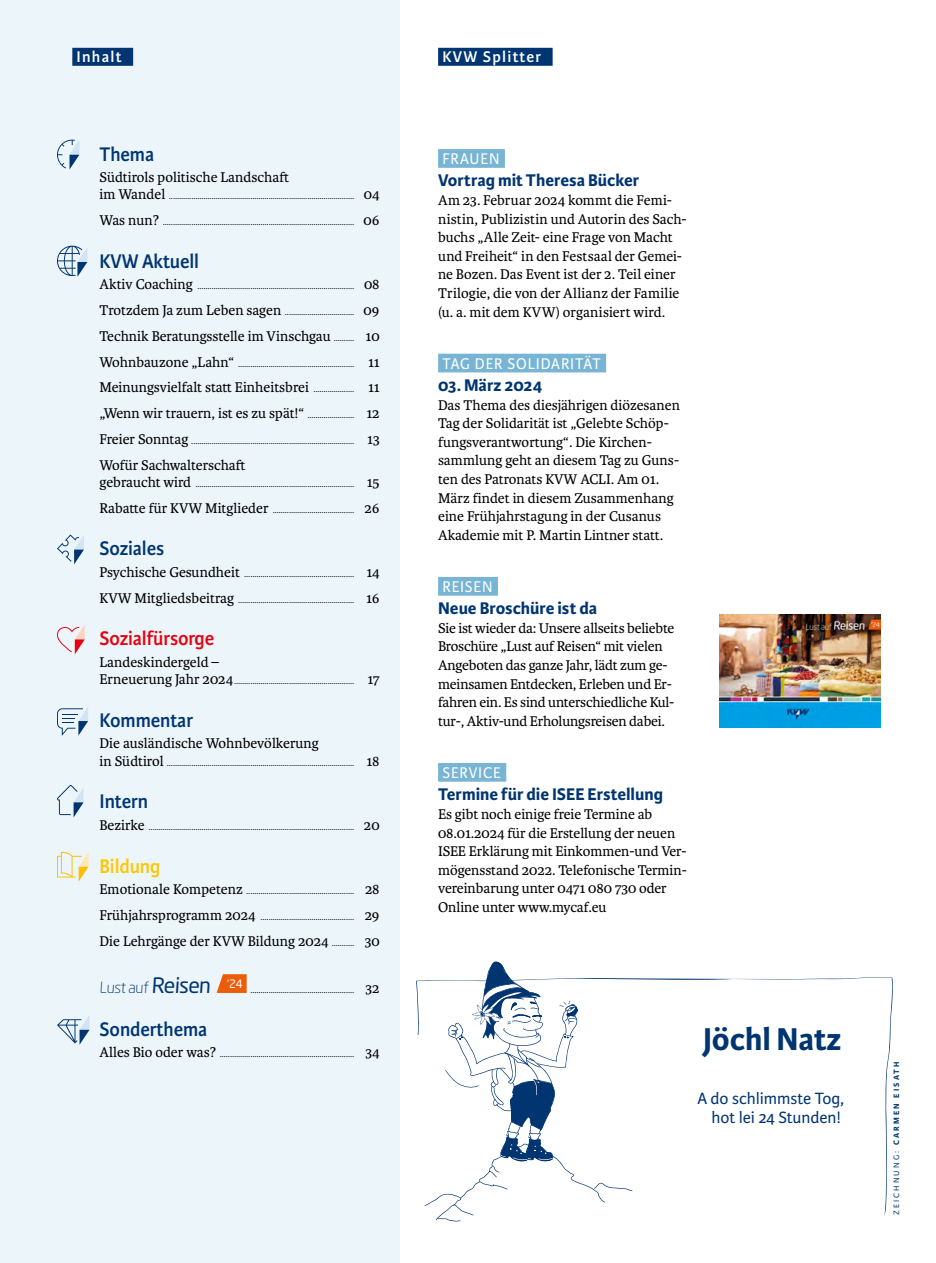
<style>
.page{position:relative;width:936px;height:1263px;background:#fff}
.page>*{position:absolute;margin:0;border:0;box-sizing:border-box;transform-origin:0 0}
.t1{font:700 33.6px "Karmina Sans";color:#003571}
.t2{font:600 21px "Karmina Sans";letter-spacing:-.005em;color:#003571;scale:.95 1}
.t3{font:600 21px "Karmina Sans";letter-spacing:-.005em;color:#e70010;scale:.95 1}
.t4{font:600 21px "Karmina Sans";letter-spacing:-.005em;color:#fec700;scale:.95 1}
.t5{font:700 18px "Karmina Sans";color:#003571}
.t6{font:17.4px/18.8px "Karmina Sans";color:#003571;text-align:right}
.t7{font:16.5px "Karmina Sans";letter-spacing:.055em;color:#fff;scale:.95 1}
.t8{font:600 16.5px "Karmina Sans";letter-spacing:.075em;color:#fff}
.t9{font:300 15.3px "Neo Sans Std";color:#003571}
.t10{font:15px/18.6px "Karmina";letter-spacing:-.005em;color:#000}
.t11{font:11.4px "Neo Sans Std";color:#fff}
.t12{font:9px "Karmina";color:#000}
.t13{font:700 8.4px "Karmina Sans";letter-spacing:.26em;color:#003571}
.s1{font-size:15px}
.s2{font-size:9px}
.s3{font-weight:400;font-size:21px}
.s4{font-weight:400}
</style>
<div class="page">
<div style="left:0;top:0;width:399px;height:1263px;background:#ecf5fa"></div>
<div style="left:438px;top:149px;width:67px;height:19px;background:#78b4d4"></div>
<div style="left:438px;top:354px;width:168px;height:18px;background:#78b4d4"></div>
<div style="left:438px;top:577px;width:60px;height:19px;background:#78b4d4"></div>
<div style="left:438px;top:763px;width:68px;height:19px;background:#78b4d4"></div>
<img style="left:719px;top:614px;width:161px;height:114px">
<svg style="left:436px;top:961px;width:74px;height:260px"></svg>
<svg style="left:416px;top:977px;width:477px;height:239px"></svg>
<svg style="left:57px;top:140px;width:22px;height:29px"></svg>
<svg style="left:57px;top:246px;width:30px;height:31px"></svg>
<svg style="left:57px;top:534px;width:27px;height:30px"></svg>
<svg style="left:57px;top:625px;width:28px;height:29px"></svg>
<svg style="left:57px;top:707px;width:31px;height:29px"></svg>
<svg style="left:57px;top:785px;width:27px;height:32px"></svg>
<svg style="left:57px;top:852px;width:32px;height:30px"></svg>
<svg style="left:216px;top:974px;width:31px;height:19px"></svg>
<svg style="left:57px;top:1016px;width:32px;height:29px"></svg>
<div style="left:72px;top:48px;width:61px;height:18px;background:#003571"></div>
<div style="left:438px;top:48px;width:114px;height:18px;background:#003571"></div>
<h3 class="t8" style="left:77px;top:47px;width:47px">Inhalt</h3>
<h3 class="t8" style="left:442px;top:47px;width:100px">KVW Splitter</h3>
<h2 class="t2" style="left:99px;top:142px;width:59px">Thema</h2>
<h3 class="t10" style="left:99px;top:168px;width:191px">Südtirols politische Landschaft</h3>
<p class="t12" style="left:99px;top:191px;width:281px"><span class="s1">im Wandel</span> ........................................................................................... <span class="s1">04</span></p>
<p class="t12" style="left:100px;top:217px;width:281px"><span class="s1">Was nun?</span> .............................................................................................. <span class="s1">06</span></p>
<h2 class="t2" style="left:99px;top:249px;width:106px">KVW Aktuell</h2>
<p class="t12" style="left:99px;top:281px;width:281px"><span class="s1">Aktiv Coaching</span> ............................................................................. <span class="s1">08</span></p>
<p class="t12" style="left:100px;top:307px;width:281px"><span class="s1">Trotzdem Ja zum Leben sagen</span> .................................. <span class="s1">09</span></p>
<h3 class="t10" style="left:99px;top:327px;width:281px">Technik Beratungsstelle im Vinschgau <span class="s2">..........</span> 10</h3>
<p class="t12" style="left:99px;top:359px;width:281px"><span class="s1">Wohnbauzone „Lahn“</span> ......................................................... <span class="s1">11</span></p>
<h3 class="t10" style="left:99px;top:375px;width:281px;line-height:25.8px">Meinungsvielfalt statt Einheitsbrei <span class="s2">....................</span> 11 „Wenn wir trauern, ist es zu spät!“ <span class="s2">.......................</span> 12</h3>
<p class="t12" style="left:99px;top:436px;width:281px"><span class="s1">Freier Sonntag</span> ................................................................................ <span class="s1">13</span></p>
<h3 class="t10" style="left:99px;top:456px;width:147px">Wofür Sachwalterschaft</h3>
<p class="t12" style="left:99px;top:479px;width:281px"><span class="s1">gebraucht wird</span> .............................................................................. <span class="s1">15</span></p>
<p class="t12" style="left:99px;top:505px;width:281px"><span class="s1">Rabatte für KVW Mitglieder</span> ........................................ <span class="s1">26</span></p>
<h2 class="t2" style="left:99px;top:537px;width:70px">Soziales</h2>
<p class="t12" style="left:99px;top:569px;width:281px"><span class="s1">Psychische Gesundheit</span> ...................................................... <span class="s1">14</span></p>
<p class="t12" style="left:99px;top:595px;width:281px"><span class="s1">KVW Mitgliedsbeitrag</span> ......................................................... <span class="s1">16</span></p>
<h2 class="t3" style="left:99px;top:627px;width:122px">Sozialfürsorge</h2>
<h3 class="t10" style="left:99px;top:653px;width:121px">Landeskindergeld –</h3>
<p class="t12" style="left:99px;top:676px;width:281px"><span class="s1">Erneuerung Jahr 2024</span>........................................................... <span class="s1">17</span></p>
<h2 class="t2" style="left:99px;top:708px;width:100px">Kommentar</h2>
<h3 class="t10" style="left:99px;top:734px;width:221px">Die ausländische Wohnbevölkerung</h3>
<p class="t12" style="left:99px;top:758px;width:281px"><span class="s1">in Südtirol</span> ............................................................................................ <span class="s1">18</span></p>
<h2 class="t2" style="left:100px;top:790px;width:53px">Intern</h2>
<p class="t12" style="left:99px;top:822px;width:281px"><span class="s1">Bezirke</span> ..................................................................................................... <span class="s1">20</span></p>
<h2 class="t4" style="left:99px;top:854px;width:66px">Bildung</h2>
<p class="t12" style="left:99px;top:886px;width:281px"><span class="s1">Emotionale Kompetenz</span> ..................................................... <span class="s1">28</span></p>
<p class="t12" style="left:99px;top:912px;width:281px"><span class="s1">Frühjahrsprogramm 2024</span> .............................................. <span class="s1">29</span></p>
<h3 class="t10" style="left:99px;top:932px;width:281px">Die Lehrgänge der KVW Bildung 2024 <span class="s2">...........</span> 30</h3>
<p class="t11" style="left:227px;top:977px;width:17px">’24</p>
<h3 class="t9" style="left:99px;top:978px;width:114px">Lust auf <span class="s3">Reisen</span></h3>
<p class="t12" style="left:250px;top:985px;width:131px">................................................... <span class="s1">32</span></p>
<h2 class="t2" style="left:99px;top:1017px;width:115px">Sonderthema</h2>
<p class="t12" style="left:99px;top:1049px;width:281px"><span class="s1">Alles Bio oder was?</span> .................................................................. <span class="s1">34</span></p>
<h3 class="t7" style="left:442px;top:150px;width:62px">FRAUEN</h3>
<h3 class="t5" style="left:438px;top:170px;width:203px">Vortrag mit Theresa Bücker</h3>
<p class="t10" style="left:438px;top:191px;width:250px">Am 23. Februar 2024 kommt die Femi&shy;nistin, Publizistin und Autorin des Sach&shy;buchs „Alle Zeit- eine Frage von Macht und Freiheit“ in den Festsaal der Gemei&shy;ne Bozen. Das Event ist der 2. Teil einer Trilogie, die von der Allianz der Familie (u. a. mit dem KVW) organisiert wird.</p>
<h3 class="t7" style="left:442px;top:354px;width:168px">TAG DER SOLIDARITÄT</h3>
<h3 class="t5" style="left:438px;top:375px;width:105px">03. März 2024</h3>
<p class="t10" style="left:438px;top:396px;width:243px">Das Thema des diesjährigen diözesanen Tag der Solidarität ist „Gelebte Schöp&shy;fungsverantwortung“. Die Kirchen&shy;sammlung geht an diesem Tag zu Guns&shy;ten des Patronats KVW ACLI. Am 01.<br>März findet in diesem Zusammenhang eine Frühjahrstagung in der Cusanus Akademie mit P. Martin Lintner statt.</p>
<h3 class="t7" style="left:442px;top:577px;width:54px">REISEN</h3>
<h3 class="t5" style="left:438px;top:598px;width:161px">Neue Broschüre ist da</h3>
<p class="t10" style="left:438px;top:619px;width:238px">Sie ist wieder da: Unsere allseits beliebte Broschüre „Lust auf Reisen“ mit vielen Angeboten das ganze Jahr, lädt zum ge&shy;meinsamen Entdecken, Erleben und Er&shy;fahren ein. Es sind unterschiedliche Kul&shy;tur-, Aktiv-und Erholungsreisen dabei.</p>
<h3 class="t7" style="left:442px;top:763px;width:63px">SERVICE</h3>
<h3 class="t5" style="left:438px;top:784px;width:226px">Termine für die ISEE Erstellung</h3>
<h3 class="t10" style="left:438px;top:805px;width:250px">Es gibt noch einige freie Termine ab 08.01.2024 für die Erstellung der neuen ISEE Erklärung mit Einkommen-und Ver&shy;mögensstand 2022. Telefonische Termin&shy;vereinbarung unter 0471 080 730 oder Online unter www.mycaf.eu</h3>
<h1 class="t1" style="left:703px;top:1020px;width:140px">Jöchl Natz</h1>
<h3 class="t6" style="left:697px;top:1089px;width:148px">A do schlimmste Tog, hot lei 24 Stunden!</h3>
<p class="t13" style="left:891px;top:1215px;width:155px;rotate:-90deg"><span class="s4">ZEICHNUNG:</span> CARMEN EISATH</p>
</div>
